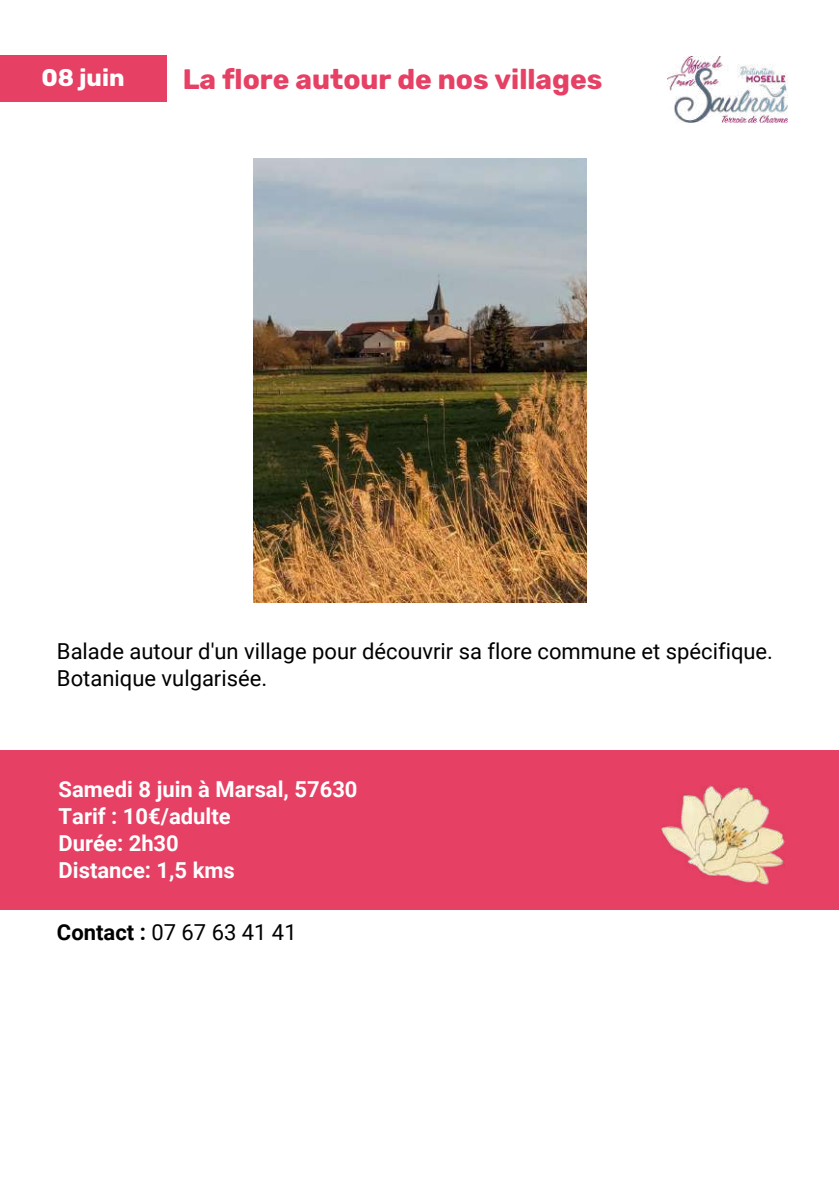
<style>
.page{position:relative;width:839px;height:1191px;background:#fff}
.page>*{position:absolute;margin:0;border:0;box-sizing:border-box;transform-origin:0 0}
.t1{font:700 28px "Rubik";color:#e64064}
.t2{font:700 24px "Rubik";color:#fff}
.t3{font:22px/27px "Roboto";color:#000}
.t4{font:700 22px/27px "Roboto";color:#fff}
.s1{font-weight:700}
</style>
<div class="page">
<div style="left:0;top:56px;width:166px;height:46px;background:#e64064"></div>
<div style="left:0;top:751px;width:838px;height:159px;background:#e64064"></div>
<img style="left:667px;top:57px;width:120px;height:66px">
<img style="left:253px;top:158px;width:333px;height:444px">
<img style="left:661px;top:785px;width:123px;height:99px">
<p class="t2" style="left:41px;top:63px;width:85px">08 juin</p>
<p class="t1" style="left:183px;top:62px;width:421px">La flore autour de nos villages</p>
<p class="t3" style="left:57px;top:638px;width:717px">Balade autour d'un village pour découvrir sa flore commune et spécifique.<br>Botanique vulgarisée.</p>
<p class="t4" style="left:59px;top:776px;width:300px">Samedi 8 juin à Marsal, 57630<br>Tarif : 10€/adulte<br>Durée: 2h30<br>Distance: 1,5 kms</p>
<p class="t3" style="left:57px;top:919px;width:241px"><span class="s1">Contact :</span> 07 67 63 41 41</p>
</div>
